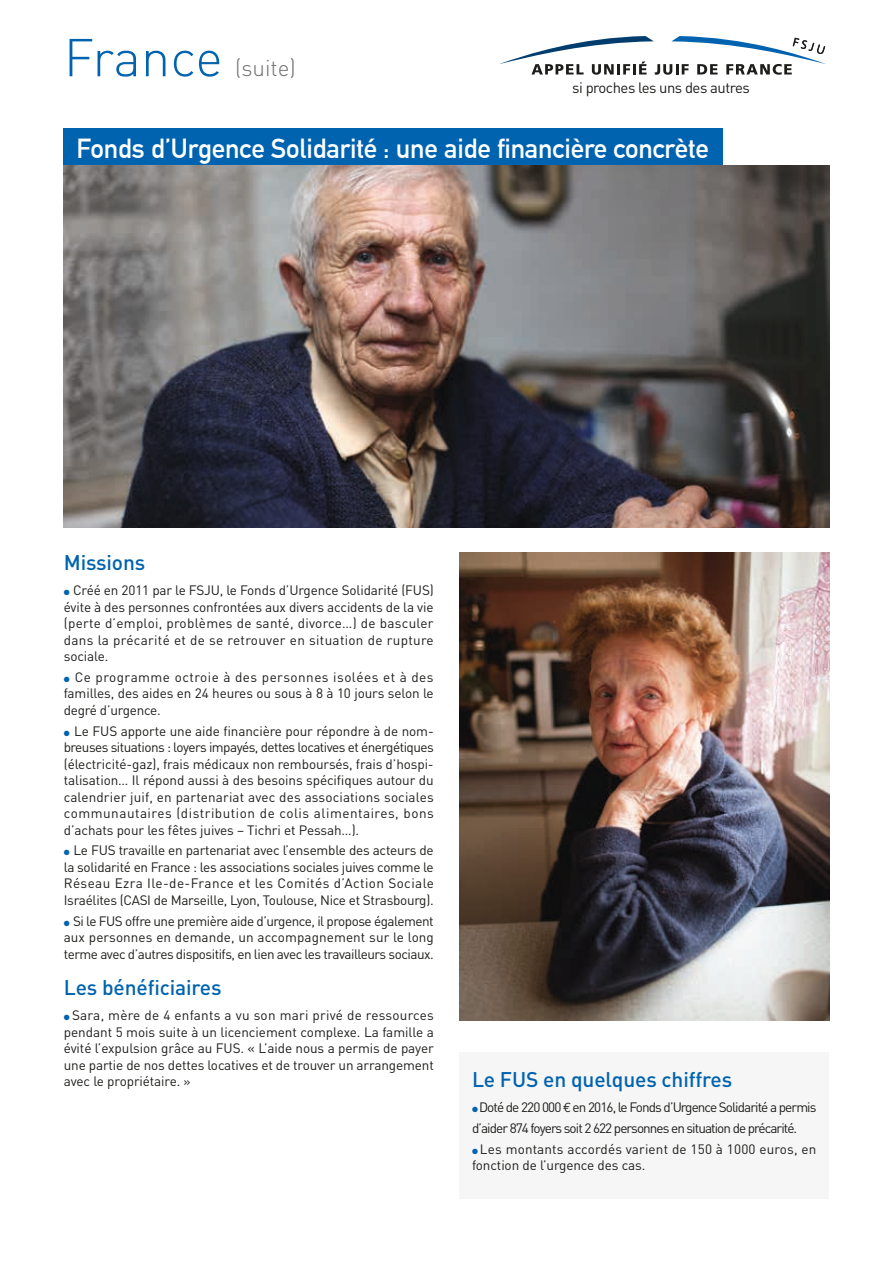
<style>
.page{position:relative;width:893px;height:1263px;background:#fff}
.page>*{position:absolute;margin:0;border:0;box-sizing:border-box;transform-origin:0 0}
.t1{font:300 52.5px "DIN";letter-spacing:-.01em;color:#0063af}
.t2{font:700 27px "DIN Alternate";letter-spacing:-.005em;color:#fff}
.t3{font:300 22.5px "DIN";color:#70706f}
.t4{font:500 21px "DIN";letter-spacing:-.005em;color:#0063af}
.t5{font:14.85px "DIN";letter-spacing:-.035em;color:#1d1d1b}
.t6{font:13.5px/16.5px "DIN";letter-spacing:-.02em;color:#1d1d1b;text-align:justify}
.t7{font:13.5px/21px "DIN";letter-spacing:-.065em;color:#1d1d1b}
.t8{font:13.5px/16.5px "DIN";letter-spacing:.01em;color:#1d1d1b}
.s1{color:#0063af}
.s2{font-size:12.75px}
.s3{font-family:"Euro Mono"}
</style>
<div class="page">
<div style="left:64px;top:128px;width:659px;height:42px;background:#0063af"></div>
<img style="left:64px;top:166px;width:765px;height:361px">
<div style="left:459px;top:1052px;width:370px;height:147px;background:#f6f6f6"></div>
<img style="left:459px;top:553px;width:370px;height:467px">
<svg style="left:499px;top:36px;width:327px;height:39px"></svg>
<h1 class="t1" style="left:64px;top:25px;width:161px">France</h1>
<h3 class="t3" style="left:235px;top:54px;width:62px">(suite)</h3>
<p class="t5" style="left:572px;top:79px;width:179px">si proches les uns des autres</p>
<h2 class="t2" style="left:77px;top:128px;width:634px">Fonds d’Urgence Solidarité : une aide financière concrète</h2>
<h3 class="t4" style="left:64px;top:549px;width:83px">Missions</h3>
<p class="t6" style="left:64px;top:582px;width:372px"><span class="s1">●</span> Créé en 2011 par le FSJU, le Fonds d’Urgence Solidarité (FUS) évite à des personnes confrontées aux divers accidents de la vie (perte d’emploi, problèmes de santé, divorce…) de basculer dans la précarité et de se retrouver en situation de rupture sociale.</p>
<p class="t6" style="left:64px;top:668px;width:371px"><span class="s1">●</span> Ce programme octroie à des personnes isolées et à des familles, des aides en 24 heures ou sous à 8 à 10 jours selon le degré d’urgence.</p>
<p class="t6" style="left:64px;top:722px;width:372px"><span class="s1">●</span> Le FUS apporte une aide financière pour répondre à de nom&shy;breuses situations : loyers impayés, dettes locatives et énergétiques (électricité-gaz), frais médicaux non remboursés, frais d’hospi&shy;talisation… Il répond aussi à des besoins spécifiques autour du calendrier juif, en partenariat avec des associations sociales communautaires (distribution de colis alimentaires, bons d’achats pour les fêtes juives – Tichri et Pessah…).</p>
<p class="t6" style="left:64px;top:842px;width:372px"><span class="s1">●</span> Le FUS travaille en partenariat avec l’ensemble des acteurs de la solidarité en France : les associations sociales juives comme le Réseau Ezra Ile-de-France et les Comités d’Action Sociale Israélites (CASI de Marseille, Lyon, Toulouse, Nice et Strasbourg).</p>
<p class="t6" style="left:64px;top:912px;width:372px"><span class="s1">●</span> Si le FUS offre une première aide d’urgence, il propose également aux personnes en demande, un accompagnement sur le long terme avec d’autres dispositifs, en lien avec les travailleurs sociaux.</p>
<h3 class="t4" style="left:64px;top:974px;width:159px">Les bénéficiaires</h3>
<p class="t6" style="left:64px;top:1007px;width:372px"><span class="s1">●</span> Sara, mère de 4 enfants a vu son mari privé de ressources pendant 5 mois suite à un licenciement complexe. La famille a évité l’expulsion grâce au FUS. « L’aide nous a permis de payer une partie de nos dettes locatives et de trouver un arrangement avec le propriétaire. <span class="s2">»</span></p>
<h3 class="t4" style="left:472px;top:1066px;width:262px">Le FUS en quelques chiffres</h3>
<p class="t7" style="left:472px;top:1096px;width:346px"><span class="s1">●</span> Doté de 220 000 <span class="s3">€</span> en 2016, le Fonds d’Urgence Solidarité a permis d’aider 874 foyers soit 2 622 personnes en situation de précarité.</p>
<p class="t8" style="left:472px;top:1140px;width:346px"><span class="s1">●</span> Les montants accordés varient de 150 à 1000 euros, en fonction de l’urgence des cas.</p>
</div>
